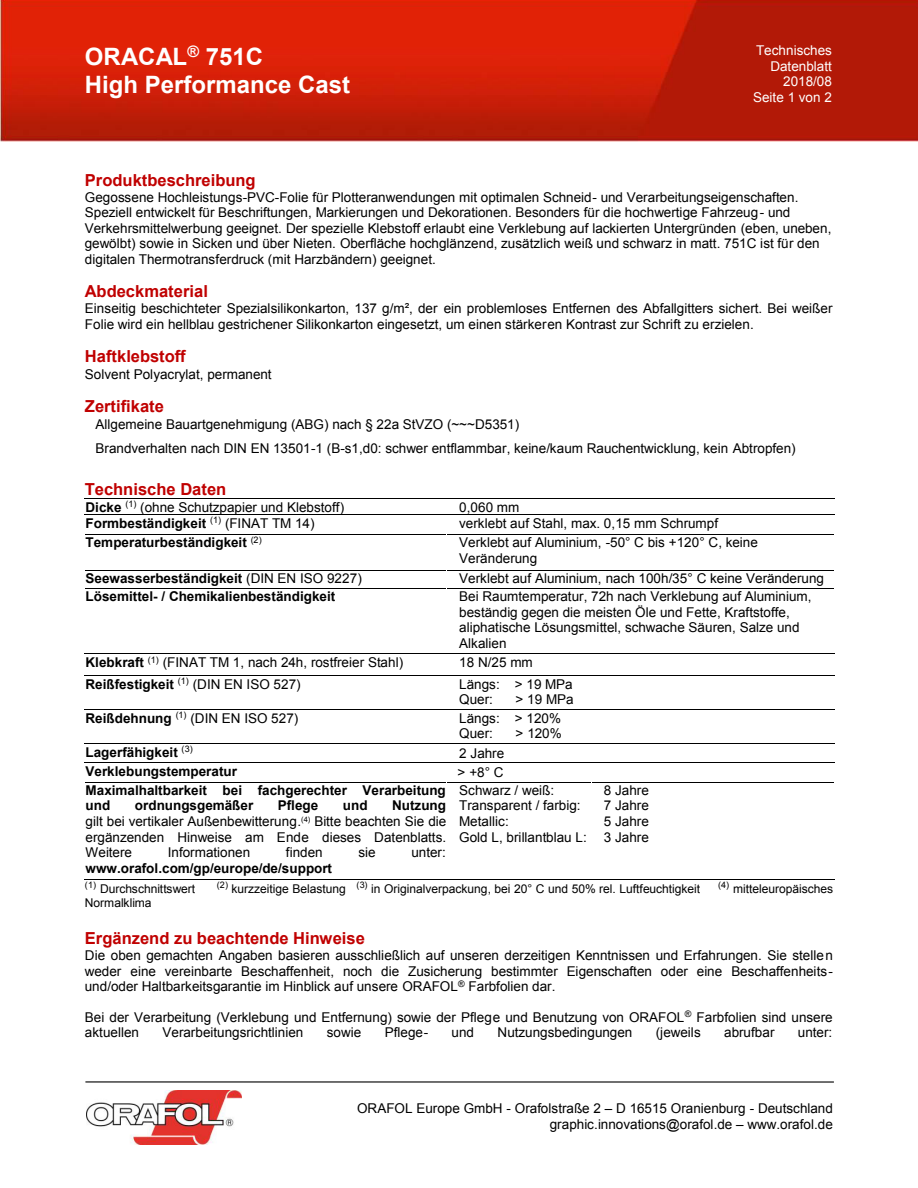
<style>
.page{position:relative;width:918px;height:1188px;background:#fff}
.page>*{position:absolute;margin:0;border:0;box-sizing:border-box;transform-origin:0 0}
.t1{font:700 24px/27.8px "Arial";color:#fff}
.t2{font:700 16.5px "Arial";color:#c00000}
.t3{font:13.5px/15.6px "Arial";color:#000}
.t4{font:700 13.5px/15.5px "Arial";color:#000}
.t5{font:13.5px/15.6px "Arial";color:#fff;text-align:right}
.t6{font:12px "Arial";letter-spacing:-.005em;color:#000}
.s1{font-weight:700}
.s2{font-weight:400}
</style>
<div class="page">
<img style="left:0;top:0;width:918px;height:141px">
<img style="left:87px;top:1091px;width:154px;height:53px">
<hr style="left:85px;top:1081px;width:749px;height:2px;background:#000">
<hr style="left:85px;top:498px;width:361px;height:1px;background:#000">
<hr style="left:447px;top:498px;width:387px;height:1px;background:#000">
<hr style="left:85px;top:514px;width:361px;height:1px;background:#000">
<hr style="left:447px;top:514px;width:387px;height:1px;background:#000">
<hr style="left:85px;top:534px;width:361px;height:1px;background:#000">
<hr style="left:447px;top:534px;width:387px;height:1px;background:#000">
<hr style="left:85px;top:570px;width:361px;height:1px;background:#000">
<hr style="left:447px;top:570px;width:387px;height:1px;background:#000">
<hr style="left:85px;top:588px;width:361px;height:1px;background:#000">
<hr style="left:447px;top:588px;width:387px;height:1px;background:#000">
<hr style="left:85px;top:588px;width:1px;height:66px;background:#fff">
<hr style="left:85px;top:654px;width:361px;height:1px;background:#000">
<hr style="left:447px;top:654px;width:387px;height:1px;background:#000">
<hr style="left:85px;top:675px;width:361px;height:1px;background:#000">
<hr style="left:447px;top:675px;width:387px;height:1px;background:#000">
<hr style="left:85px;top:709px;width:361px;height:1px;background:#000">
<hr style="left:447px;top:709px;width:387px;height:1px;background:#000">
<hr style="left:85px;top:744px;width:361px;height:1px;background:#000">
<hr style="left:447px;top:744px;width:387px;height:1px;background:#000">
<hr style="left:85px;top:763px;width:361px;height:1px;background:#000">
<hr style="left:447px;top:763px;width:387px;height:1px;background:#000">
<hr style="left:85px;top:782px;width:361px;height:1px;background:#000">
<hr style="left:447px;top:782px;width:144px;height:1px;background:#000">
<hr style="left:591px;top:782px;width:243px;height:1px;background:#000">
<hr style="left:85px;top:782px;width:1px;height:98px;background:#fff">
<hr style="left:85px;top:880px;width:361px;height:1px;background:#000">
<hr style="left:447px;top:880px;width:144px;height:1px;background:#000">
<hr style="left:591px;top:782px;width:1px;height:98px;background:#fff">
<hr style="left:591px;top:880px;width:243px;height:1px;background:#000">
<h1 class="t1" style="left:85px;top:43px;width:267px">ORACAL<sup>®</sup> 751C<br>High Performance Cast</h1>
<p class="t5" style="left:753px;top:43px;width:80px">Technisches<br>Datenblatt<br>2018/08<br>Seite 1 von 2</p>
<p class="t2" style="left:85px;top:169px;width:172px">Produktbeschreibung</p>
<p class="t3" style="left:85px;top:189px;width:748px">Gegossene Hochleistungs-PVC-Folie für Plotteranwendungen mit optimalen Schneid- und Verarbeitungseigenschaften.<br>Speziell entwickelt für Beschriftungen, Markierungen und Dekorationen. Besonders für die hochwertige Fahrzeug- und Verkehrsmittelwerbung geeignet. Der spezielle Klebstoff erlaubt eine Verklebung auf lackierten Untergründen (eben, uneben, gewölbt) sowie in Sicken und über Nieten. Oberfläche hochglänzend, zusätzlich weiß und schwarz in matt. 751C ist für den digitalen Thermotransferdruck (mit Harzbändern) geeignet.</p>
<p class="t2" style="left:85px;top:281px;width:125px">Abdeckmaterial</p>
<p class="t3" style="left:85px;top:301px;width:749px">Einseitig beschichteter Spezialsilikonkarton, 137 g/m², der ein problemloses Entfernen des Abfallgitters sichert. Bei weißer<br>Folie wird ein hellblau gestrichener Silikonkarton eingesetzt, um einen stärkeren Kontrast zur Schrift zu erzielen.</p>
<p class="t2" style="left:85px;top:346px;width:102px">Haftklebstoff</p>
<p class="t3" style="left:85px;top:366px;width:188px">Solvent Polyacrylat, permanent</p>
<p class="t2" style="left:85px;top:395px;width:80px">Zertifikate</p>
<p class="t3" style="left:96px;top:412px;width:702px;line-height:24.2px">Allgemeine Bauartgenehmigung (ABG) nach § 22a StVZO (~~~D5351)<br>Brandverhalten nach DIN EN 13501-1 (B-s1,d0: schwer entflammbar, keine/kaum Rauchentwicklung, kein Abtropfen)</p>
<p class="t2" style="left:85px;top:478px;width:143px">Technische Daten</p>
<p class="t3" style="left:86px;top:499px;width:260px"><span class="s1">Dicke</span> <sup>(1)</sup> (ohne Schutzpapier und Klebstoff)</p>
<p class="t3" style="left:459px;top:499px;width:62px">0,060 mm</p>
<p class="t4" style="left:86px;top:516px;width:231px">Formbeständigkeit <sup>(1)</sup> <span class="s2">(FINAT TM 14)</span></p>
<p class="t3" style="left:459px;top:515px;width:260px">verklebt auf Stahl, max. 0,15 mm Schrumpf</p>
<p class="t4" style="left:86px;top:535px;width:178px">Temperaturbeständigkeit <sup>(2)</sup></p>
<p class="t3" style="left:459px;top:535px;width:300px">Verklebt auf Aluminium, -50° C bis +120° C, keine<br>Veränderung</p>
<p class="t4" style="left:86px;top:571px;width:278px">Seewasserbeständigkeit <span class="s2">(DIN EN ISO 9227)</span></p>
<p class="t3" style="left:459px;top:571px;width:366px">Verklebt auf Aluminium, nach 100h/35° C keine Veränderung</p>
<p class="t4" style="left:86px;top:589px;width:251px">Lösemittel- / Chemikalienbeständigkeit</p>
<p class="t3" style="left:459px;top:589px;width:354px">Bei Raumtemperatur, 72h nach Verklebung auf Aluminium, beständig gegen die meisten Öle und Fette, Kraftstoffe, aliphatische Lösungsmittel, schwache Säuren, Salze und Alkalien</p>
<p class="t3" style="left:86px;top:655px;width:319px"><span class="s1">Klebkraft</span> <sup>(1)</sup> (FINAT TM 1, nach 24h, rostfreier Stahl)</p>
<p class="t3" style="left:459px;top:655px;width:75px">18 N/25 mm</p>
<p class="t4" style="left:86px;top:677px;width:217px">Reißfestigkeit <sup>(1)</sup> <span class="s2">(DIN EN ISO 527)</span></p>
<p class="t3" style="left:459px;top:676px;width:115px">Längs: &gt; 19 MPa<br>Quer:</p>
<p class="t3" style="left:516px;top:692px;width:60px">&gt; 19 MPa</p>
<p class="t3" style="left:86px;top:710px;width:214px"><span class="s1">Reißdehnung</span> <sup>(1)</sup> (DIN EN ISO 527)</p>
<p class="t3" style="left:459px;top:710px;width:103px">Längs: &gt; 120%<br>Quer:</p>
<p class="t3" style="left:516px;top:726px;width:48px">&gt; 120%</p>
<p class="t4" style="left:86px;top:745px;width:109px">Lagerfähigkeit <sup>(3)</sup></p>
<p class="t3" style="left:459px;top:746px;width:47px">2 Jahre</p>
<p class="t4" style="left:86px;top:764px;width:153px">Verklebungstemperatur</p>
<p class="t3" style="left:458px;top:765px;width:48px">&gt; +8° C</p>
<p class="t4" style="left:86px;top:783px;width:362px">Maximalhaltbarkeit bei fachgerechter Verarbeitung und</p>
<p class="t3" style="left:459px;top:783px;width:129px">Schwarz / weiß:<br>Transparent / farbig:<br>Metallic:<br>Gold L, brillantblau L:</p>
<p class="t3" style="left:604px;top:783px;width:47px;text-align:justify">8 Jahre 7 Jahre 5 Jahre 3 Jahre</p>
<p class="t4" style="left:135px;top:798px;width:120px">ordnungsgemäßer</p>
<p class="t4" style="left:278px;top:798px;width:42px">Pflege</p>
<p class="t4" style="left:343px;top:798px;width:26px">und</p>
<p class="t3" style="left:86px;top:798px;width:362px;text-align:justify;text-indent:307px"><span class="s1">Nutzung </span>gilt bei vertikaler Außenbewitterung.<sup>(4)</sup> Bitte beachten Sie die ergänzenden Hinweise am Ende dieses Datenblatts.<br>Weitere</p>
<p class="t3" style="left:168px;top:845px;width:84px">Informationen</p>
<p class="t3" style="left:286px;top:845px;width:38px">finden</p>
<p class="t3" style="left:358px;top:845px;width:19px">sie</p>
<p class="t3" style="left:411px;top:845px;width:36px">unter:</p>
<p class="t4" style="left:86px;top:861px;width:248px">www.orafol.com/gp/europe/de/support</p>
<p class="t6" style="left:85px;top:881px;width:112px"><sup>(1)</sup> Durchschnittswert</p>
<p class="t6" style="left:217px;top:881px;width:485px"><sup>(2)</sup> kurzzeitige Belastung <sup>(3)</sup> in Originalverpackung, bei 20° C und 50% rel. Luftfeuchtigkeit</p>
<p class="t6" style="left:718px;top:881px;width:116px"><sup>(4)</sup> mitteleuropäisches</p>
<p class="t6" style="left:85px;top:895px;width:68px">Normalklima</p>
<p class="t2" style="left:85px;top:927px;width:281px">Ergänzend zu beachtende Hinweise</p>
<p class="t3" style="left:85px;top:948px;width:750px;text-align:justify">Die oben gemachten Angaben basieren ausschließlich auf unseren derzeitigen Kenntnissen und Erfahrungen. Sie stellen weder eine vereinbarte Beschaffenheit, noch die Zusicherung bestimmter Eigenschaften oder eine Beschaffenheits&shy;und/oder Haltbarkeitsgarantie im Hinblick auf unsere ORAFOL<sup>®</sup> Farbfolien dar.</p>
<p class="t3" style="left:85px;top:1009px;width:749px">Bei der Verarbeitung (Verklebung und Entfernung) sowie der Pflege und Benutzung von ORAFOL<sup>®</sup> Farbfolien sind unsere aktuellen</p>
<p class="t3" style="left:163px;top:1025px;width:142px">Verarbeitungsrichtlinien</p>
<p class="t3" style="left:327px;top:1025px;width:36px">sowie</p>
<p class="t3" style="left:385px;top:1025px;width:45px">Pflege-</p>
<p class="t3" style="left:451px;top:1025px;width:24px">und</p>
<p class="t3" style="left:498px;top:1025px;width:136px">Nutzungsbedingungen</p>
<p class="t3" style="left:656px;top:1025px;width:46px">(jeweils</p>
<p class="t3" style="left:724px;top:1025px;width:52px">abrufbar</p>
<p class="t3" style="left:798px;top:1025px;width:36px">unter:</p>
<p class="t3" style="left:357px;top:1101px;width:477px;line-height:16.2px;text-align:right">ORAFOL Europe GmbH - Orafolstraße 2 – D 16515 Oranienburg - Deutschland graphic.innovations@orafol.de – www.orafol.de</p>
</div>
